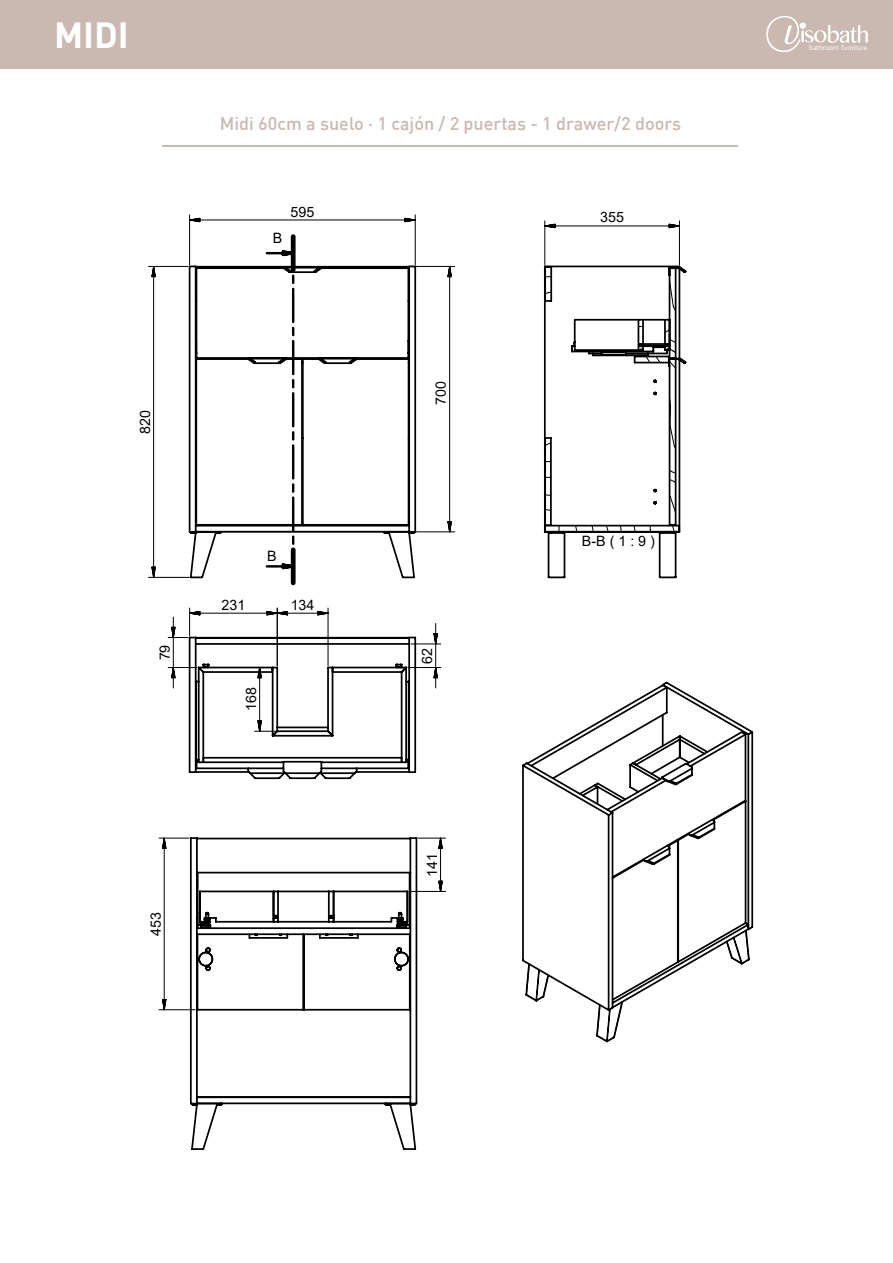
<style>
.page{position:relative;width:893px;height:1263px;background:#fff}
.page>*{position:absolute;margin:0;border:0;box-sizing:border-box;transform-origin:0 0}
.t1{font:700 36px "DIN Pro";color:#fff}
.t2{font:500 18px "DIN";color:#cbb8b1}
.t3{font:14.25px "Arial";color:#000}
.t4{font:7.2px "Corbel";letter-spacing:-.01em;color:#fff}
</style>
<div class="page">
<hr style="left:163px;top:145px;width:575px;height:1px;background:#cbb8b1">
<div style="left:0;top:0;width:893px;height:68px;background:#cbb8b1"></div>
<svg style="left:188px;top:583px;width:219px;height:190px"></svg>
<svg style="left:190px;top:680px;width:564px;height:470px"></svg>
<svg style="left:524px;top:962px;width:26px;height:41px"></svg>
<svg style="left:595px;top:966px;width:155px;height:78px"></svg>
<svg style="left:525px;top:680px;width:226px;height:286px"></svg>
<svg style="left:544px;top:269px;width:143px;height:310px"></svg>
<svg style="left:421px;top:265px;width:35px;height:268px"></svg>
<svg style="left:544px;top:220px;width:141px;height:312px"></svg>
<svg style="left:407px;top:623px;width:35px;height:66px"></svg>
<svg style="left:167px;top:607px;width:166px;height:129px"></svg>
<svg style="left:408px;top:833px;width:38px;height:64px"></svg>
<svg style="left:158px;top:833px;width:59px;height:182px"></svg>
<svg style="left:148px;top:214px;width:273px;height:369px"></svg>
<svg style="left:766px;top:16px;width:102px;height:36px"></svg>
<div style="left:799px;top:22px;width:7px;height:7px;background:#fff;border-radius:50%"></div>
<p class="t1" style="left:54px;top:10px;width:76px">MIDI</p>
<p class="t2" style="left:220px;top:112px;width:463px">Midi 60cm a suelo · 1 cajón / 2 puertas - 1 drawer/2 doors</p>
<p class="t3" style="left:273px;top:228px;width:11px">B</p>
<p class="t3" style="left:291px;top:202px;width:25px">595</p>
<p class="t3" style="left:600px;top:208px;width:25px">355</p>
<p class="t3" style="left:135px;top:434px;width:25px;rotate:-90deg">820</p>
<p class="t3" style="left:431px;top:405px;width:25px;rotate:-90deg">700</p>
<p class="t3" style="left:267px;top:546px;width:11px">B</p>
<p class="t3" style="left:221px;top:595px;width:25px">231</p>
<p class="t3" style="left:291px;top:595px;width:25px">134</p>
<p class="t3" style="left:155px;top:660px;width:17px;rotate:-90deg">79</p>
<p class="t3" style="left:417px;top:664px;width:17px;rotate:-90deg">62</p>
<p class="t3" style="left:241px;top:711px;width:25px;rotate:-90deg">168</p>
<p class="t3" style="left:582px;top:531px;width:74px">B-B ( 1 : 9 )</p>
<p class="t3" style="left:146px;top:936px;width:25px;rotate:-90deg">453</p>
<p class="t3" style="left:422px;top:877px;width:25px;rotate:-90deg">141</p>
<p class="t4" style="left:809px;top:44px;width:60px">bathroom furniture</p>
</div>
